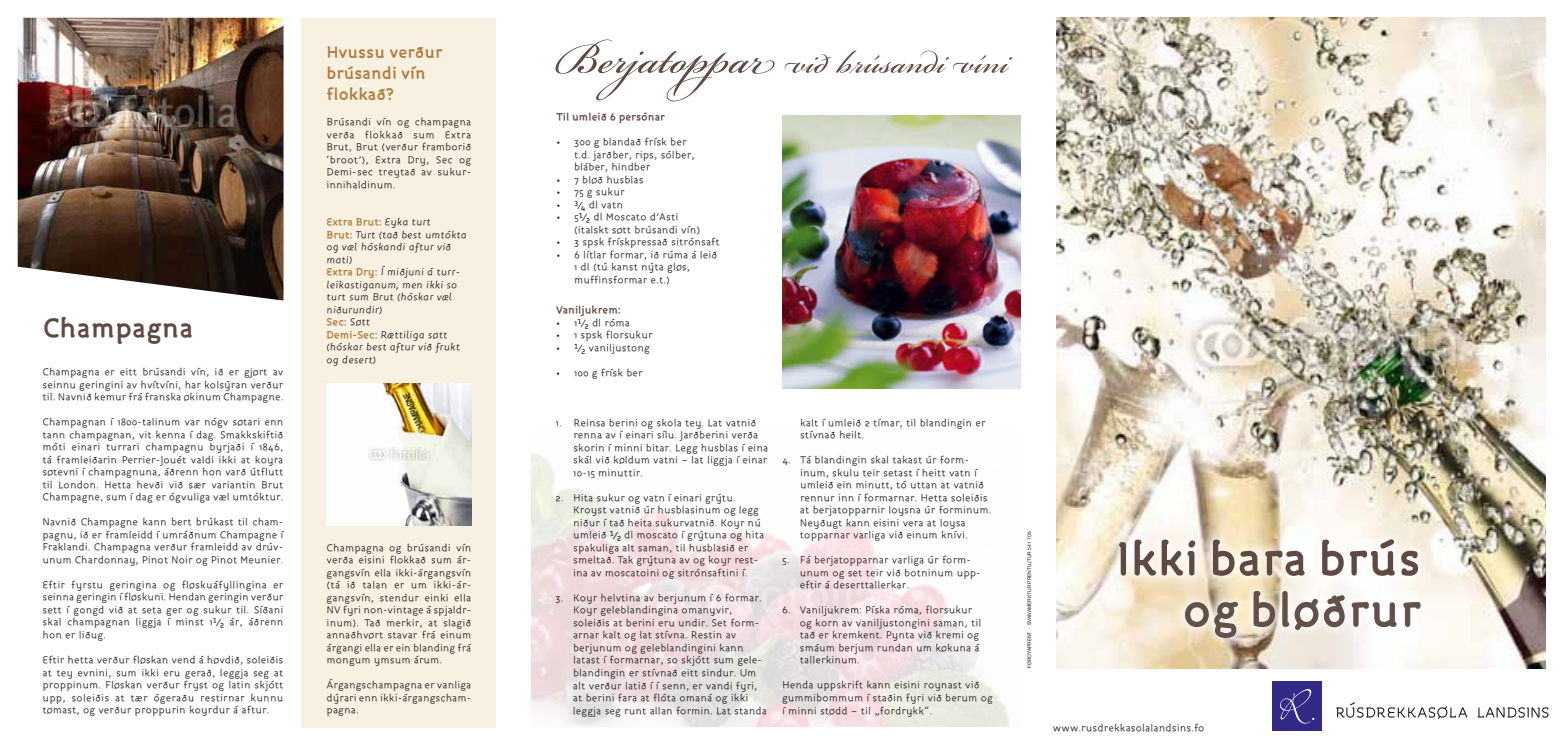
<style>
.page{position:relative;width:1563px;height:745px;background:#fff}
.page>*{position:absolute;margin:0;border:0;box-sizing:border-box;transform-origin:0 0}
.t1{font:50px "Bickham Script Pro";color:#5e4a43}
.t2{font:700 50px "Roice";color:#5e4a43}
.t3{font:700 50px "Roice";color:#625149}
.t4{font:700 28.75px "Roice";color:#5e4a43}
.t5{font:700 17.5px/21px "Roice";color:#b07c40}
.t6{font:11.25px/12.5px "Roice";color:#231f20}
.t7{font:italic 11.25px/12.5px "Roice";color:#231f20}
.t8{font:700 11.25px "Roice";color:#5e4a43}
.t9{font:5px "Helvetica Neue";color:#231f20}
.s1{font-weight:700;font-style:normal;color:#b07c40}
.s2{font-size:68.75px}
</style>
<div class="page">
<svg style="left:531px;top:242px;width:489px;height:484px"></svg>
<div style="left:301px;top:18px;width:195px;height:708px;background:#f8f1e1"></div>
<img style="left:1056px;top:18px;width:489px;height:650px">
<div style="left:1272px;top:681px;width:49px;height:49px;background:#332986"></div>
<svg style="left:1280px;top:689px;width:34px;height:34px"></svg>
<svg style="left:1336px;top:702px;width:131px;height:16px"></svg>
<svg style="left:1477px;top:707px;width:71px;height:10px"></svg>
<div style="left:1108px;top:528px;width:323px;height:120px;background:#fff;opacity:.75"></div>
<img style="left:326px;top:383px;width:145px;height:142px">
<img style="left:783px;top:115px;width:237px;height:273px">
<img style="left:18px;top:18px;width:265px;height:282px">
<h2 class="t4" style="left:43px;top:309px;width:152px">Champagna</h2>
<p class="t6" style="left:43px;top:365px;width:242px;text-align:justify">Champagna er eitt brúsandi vín, ið er gjørt av seinnu geringini av hvítvíni, har kolsýran verður til. Navnið kemur frá franska økinum Champagne.</p>
<p class="t6" style="left:42px;top:415px;width:242px;text-align:justify">Champagnan í 1800-talinum var nógv søtari enn tann champagnan, vit kenna í dag. Smakkskiftið móti einari turrari champagnu byrjaði í 1846, tá framleiðarin Perrier-Jouét valdi ikki at koyra søtevni í champagnuna, áðrenn hon varð útflutt til London. Hetta hevði við sær variantin Brut Champagne, sum í dag er ógvuliga væl umtóktur.</p>
<p class="t6" style="left:42px;top:515px;width:242px">Navnið Champagne kann bert brúkast til cham&shy;pagnu, ið er framleidd í umráðnum Champagne í Fraklandi. Champagna verður framleidd av drúv&shy;unum Chardonnay, Pinot Noir og Pinot Meunier.</p>
<p class="t6" style="left:43px;top:578px;width:242px;text-align:justify">Eftir fyrstu geringina og fløskuáfyllingina er seinna geringin í fløskuni. Hendan geringin verður sett í gongd við at seta ger og sukur til. Síðani skal champagnan liggja í minst 1½ ár, áðrenn hon er liðug.</p>
<p class="t6" style="left:43px;top:653px;width:242px;text-align:justify">Eftir hetta verður fløskan vend á høvdið, soleiðis at tey evnini, sum ikki eru gerað, leggja seg at proppinum. Fløskan verður fryst og latin skjótt upp, soleiðis at tær ógeraðu restirnar kunnu tømast, og verður proppurin koyrdur á aftur.</p>
<h3 class="t5" style="left:326px;top:41px;width:118px">Hvussu verður brúsandi vín flokkað?</h3>
<p class="t6" style="left:326px;top:115px;width:146px">Brúsandi vín og champagna verða flokkað sum Extra<br>Brut, Brut (verður framborið ‘broot’), Extra Dry, Sec og<br>Demi-sec treytað av sukur&shy;innihaldinum.</p>
<p class="t7" style="left:326px;top:215px;width:142px"><span class="s1">Extra Brut:</span> Eyka turt<br><span class="s1">Brut:</span> Turt (tað best umtókta og væl hóskandi aftur við mati)<br><span class="s1">Extra Dry:</span> Í miðjuni á turr&shy;leikastiganum, men ikki so turt sum Brut (hóskar væl niðurundir)<br><span class="s1">Sec:</span> Søtt<br><span class="s1">Demi-Sec:</span> Rættiliga søtt (hóskar best aftur við frukt og desert)</p>
<p class="t6" style="left:326px;top:540px;width:146px">Champagna og brúsandi vín verða eisini flokkað sum ár&shy;gangsvín ella ikki-árgangsvín (tá ið talan er um ikki-ár&shy;gangsvín, stendur einki ella<br>NV fyri non-vintage á spjaldr&shy;inum). Tað merkir, at slagið annaðhvørt stavar frá einum árgangi ella er ein blanding frá mongum ymsum árum.</p>
<p class="t6" style="left:327px;top:678px;width:146px">Árgangschampagna er vanliga dýrari enn ikki-árgangscham&shy;pagna.</p>
<h1 class="t1" style="left:556px;top:26px;width:454px"><span class="s2">Berjatoppar</span> við brúsandi víni</h1>
<p class="t8" style="left:556px;top:110px;width:110px">Til umleið 6 persónar</p>
<p class="t6" style="left:574px;top:136px;width:122px;text-indent:-18px">• 300 g blandað frísk ber t.d. jarðber, rips, sólber, bláber, hindber</p>
<p class="t6" style="left:556px;top:173px;width:89px">• 7 bløð husblas</p>
<p class="t6" style="left:556px;top:185px;width:70px">• 75 g sukur</p>
<p class="t6" style="left:556px;top:198px;width:68px">• ¾ dl vatn</p>
<p class="t6" style="left:574px;top:210px;width:128px;text-indent:-18px">• 5½ dl Moscato d’Asti (italskt søtt brúsandi vín)</p>
<p class="t6" style="left:556px;top:235px;width:165px">• 3 spsk frískpressað sitrónsaft</p>
<p class="t6" style="left:574px;top:248px;width:145px;text-indent:-18px">• 6 lítlar formar, ið rúma á leið<br>1 dl (tú kanst nýta gløs, muffinsformar e.t.)</p>
<p class="t8" style="left:556px;top:302px;width:66px">Vaniljukrem:</p>
<p class="t6" style="left:556px;top:316px;width:75px">• 1½ dl róma</p>
<p class="t6" style="left:556px;top:328px;width:98px">• 1 spsk florsukur</p>
<p class="t6" style="left:556px;top:341px;width:95px">• ½ vaniljustong</p>
<p class="t6" style="left:556px;top:366px;width:88px">• 100 g frísk ber</p>
<p class="t6" style="left:573px;top:416px;width:196px;text-indent:-18px">1. Reinsa berini og skola tey. Lat vatnið renna av í einari sílu. Jarðberini verða skorin í minni bitar. Legg husblas í eina skál við køldum vatni – lat liggja í einar 10-15 minuttir.</p>
<p class="t6" style="left:573px;top:491px;width:193px;text-indent:-18px">2. Hita sukur og vatn í einari grýtu.<br>Kroyst vatnið úr husblasinum og legg niður í tað heita sukurvatnið. Koyr nú umleið ½ dl moscato í grýtuna og hita spakuliga alt saman, til husblasið er smeltað. Tak grýtuna av og koyr rest&shy;ina av moscatoini og sitrónsaftini í.</p>
<p class="t6" style="left:573px;top:591px;width:196px;text-indent:-18px">3. Koyr helvtina av berjunum í 6 formar.<br>Koyr geleblandingina omanyvir, soleiðis at berini eru undir. Set form&shy;arnar kalt og lat stívna. Restin av berjunum og geleblandingini kann latast í formarnar, so skjótt sum gele&shy;blandingin er stívnað eitt sindur. Um alt verður latið í í senn, er vandi fyri, at berini fara at flóta omaná og ikki leggja seg runt allan formin. Lat standa</p>
<p class="t6" style="left:800px;top:416px;width:187px">kalt í umleið 2 tímar, til blandingin er stívnað heilt.</p>
<p class="t6" style="left:800px;top:453px;width:193px;text-indent:-18px">4. Tá blandingin skal takast úr form&shy;inum, skulu teir setast í heitt vatn í umleið ein minutt, tó uttan at vatnið rennur inn í formarnar. Hetta soleiðis at berjatopparnir loysna úr forminum.<br>Neyðugt kann eisini vera at loysa topparnar varliga við einum knívi.</p>
<p class="t6" style="left:800px;top:553px;width:180px;text-indent:-18px">5. Fá berjatopparnar varliga úr form&shy;unum og set teir við botninum upp&shy;eftir á deserttallerkar.</p>
<p class="t6" style="left:800px;top:603px;width:183px;text-indent:-18px">6. Vaniljukrem: Píska róma, florsukur og korn av vaniljustongini saman, til tað er kremkent. Pynta við kremi og smáum berjum rundan um køkuna á tallerkinum.</p>
<p class="t6" style="left:782px;top:678px;width:212px">Henda uppskrift kann eisini roynast við gummibommum í staðin fyri við berum og í minni stødd – til „fordrykk“.</p>
<p class="t9" style="left:1025px;top:667px;width:138px;rotate:-90deg">Føroyaprent · SVANAMERKTUR PRENTLUTUR 541 705</p>
<h1 class="t2" style="left:1116px;top:526px;width:307px">Ikki bara brús</h1>
<h1 class="t3" style="left:1182px;top:578px;width:240px">og bløðrur</h1>
<p class="t6" style="left:1053px;top:720px;width:153px">www.rusdrekkasolalandsins.fo</p>
</div>
